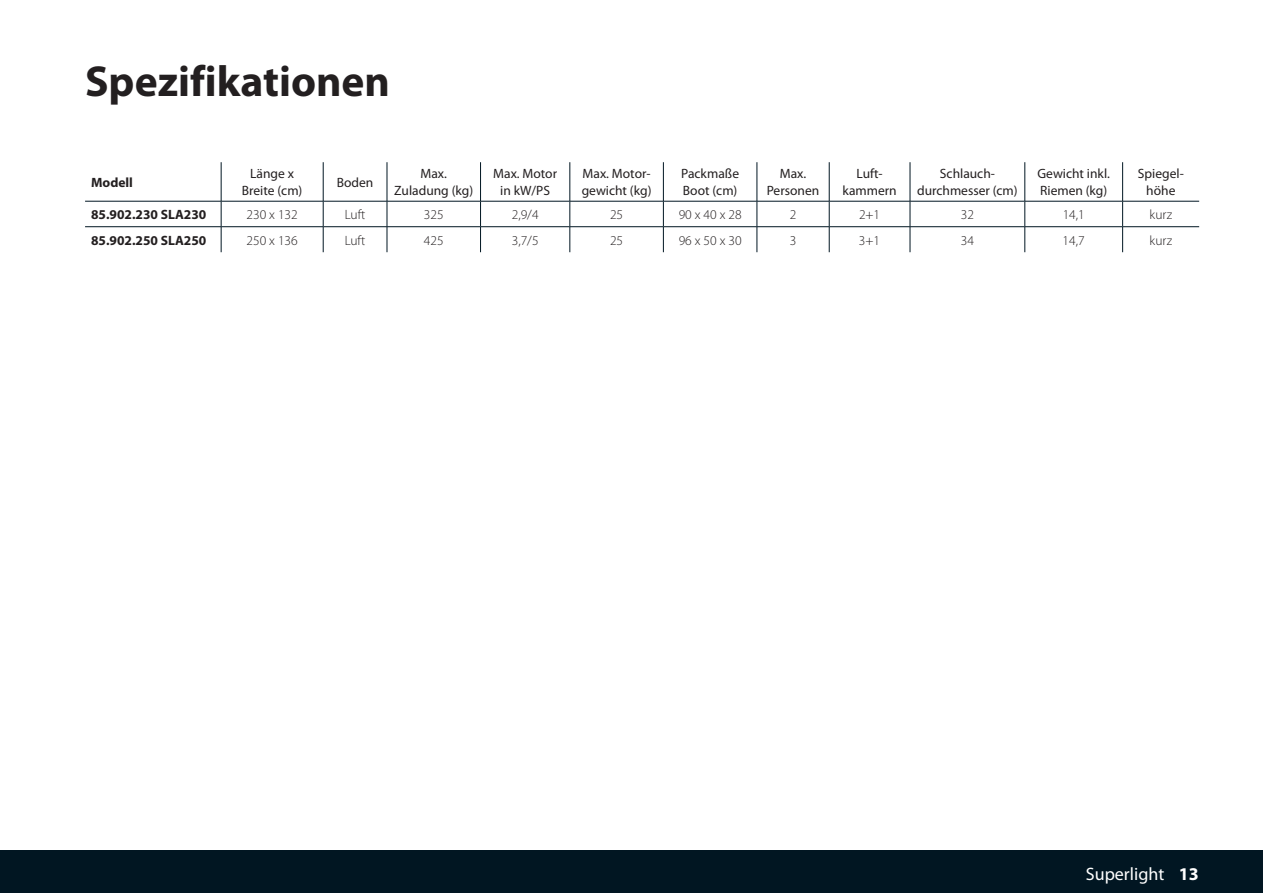
<style>
.page{position:relative;width:1263px;height:893px;background:#fff}
.page>*{position:absolute;margin:0;border:0;box-sizing:border-box;transform-origin:0 0}
.t1{font:700 43.5px "Myriad Pro";color:#231f20}
.t2{font:18px "Myriad Pro";color:#fff}
.t3{font:13.5px/16.8px "Myriad Pro";color:#231f20;text-align:center}
.t4{font:300 13.5px "Myriad Pro";color:#231f20}
.t5{font:700 13.5px "Myriad Pro";color:#231f20}
.s1{font-weight:700}
</style>
<div class="page">
<div style="left:0;top:850px;width:1263px;height:43px;background:#011622"></div>
<hr style="left:221px;top:162px;width:1px;height:39px;background:#011622">
<hr style="left:323px;top:162px;width:1px;height:39px;background:#011622">
<hr style="left:387px;top:162px;width:1px;height:39px;background:#011622">
<hr style="left:480px;top:162px;width:1px;height:39px;background:#011622">
<hr style="left:570px;top:162px;width:1px;height:39px;background:#011622">
<hr style="left:663px;top:162px;width:1px;height:39px;background:#011622">
<hr style="left:757px;top:162px;width:1px;height:39px;background:#011622">
<hr style="left:829px;top:162px;width:1px;height:39px;background:#011622">
<hr style="left:910px;top:162px;width:1px;height:39px;background:#011622">
<hr style="left:1025px;top:162px;width:1px;height:39px;background:#011622">
<hr style="left:1122px;top:162px;width:1px;height:39px;background:#011622">
<hr style="left:85px;top:201px;width:136px;height:1px;background:#011622">
<hr style="left:221px;top:201px;width:102px;height:1px;background:#011622">
<hr style="left:323px;top:201px;width:64px;height:1px;background:#011622">
<hr style="left:387px;top:201px;width:94px;height:1px;background:#011622">
<hr style="left:481px;top:201px;width:89px;height:1px;background:#011622">
<hr style="left:570px;top:201px;width:93px;height:1px;background:#011622">
<hr style="left:663px;top:201px;width:94px;height:1px;background:#011622">
<hr style="left:757px;top:201px;width:72px;height:1px;background:#011622">
<hr style="left:829px;top:201px;width:81px;height:1px;background:#011622">
<hr style="left:910px;top:201px;width:115px;height:1px;background:#011622">
<hr style="left:1025px;top:201px;width:98px;height:1px;background:#011622">
<hr style="left:1123px;top:201px;width:76px;height:1px;background:#011622">
<hr style="left:85px;top:226px;width:136px;height:1px;background:#011622">
<hr style="left:221px;top:226px;width:102px;height:1px;background:#011622">
<svg style="left:221px;top:201px;width:1px;height:51px"></svg>
<hr style="left:323px;top:226px;width:64px;height:1px;background:#011622">
<svg style="left:323px;top:201px;width:1px;height:51px"></svg>
<hr style="left:387px;top:226px;width:94px;height:1px;background:#011622">
<svg style="left:387px;top:201px;width:1px;height:51px"></svg>
<hr style="left:481px;top:226px;width:89px;height:1px;background:#011622">
<svg style="left:480px;top:201px;width:1px;height:51px"></svg>
<hr style="left:570px;top:226px;width:93px;height:1px;background:#011622">
<svg style="left:570px;top:201px;width:1px;height:51px"></svg>
<hr style="left:663px;top:226px;width:94px;height:1px;background:#011622">
<svg style="left:663px;top:201px;width:1px;height:51px"></svg>
<hr style="left:757px;top:226px;width:72px;height:1px;background:#011622">
<svg style="left:757px;top:201px;width:1px;height:51px"></svg>
<hr style="left:829px;top:226px;width:81px;height:1px;background:#011622">
<svg style="left:829px;top:201px;width:1px;height:51px"></svg>
<hr style="left:910px;top:226px;width:115px;height:1px;background:#011622">
<svg style="left:910px;top:201px;width:1px;height:51px"></svg>
<hr style="left:1025px;top:226px;width:98px;height:1px;background:#011622">
<svg style="left:1025px;top:201px;width:1px;height:51px"></svg>
<hr style="left:1123px;top:226px;width:76px;height:1px;background:#011622">
<svg style="left:1122px;top:201px;width:1px;height:51px"></svg>
<h1 class="t1" style="left:85px;top:53px;width:307px">Spezifikationen</h1>
<p class="t5" style="left:91px;top:173px;width:43px">Modell</p>
<p class="t3" style="left:242px;top:165px;width:62px">Länge x<br>Breite (cm)</p>
<p class="t3" style="left:337px;top:174px;width:38px">Boden</p>
<p class="t3" style="left:394px;top:165px;width:81px">Max.<br>Zuladung (kg)</p>
<p class="t3" style="left:493px;top:165px;width:65px">Max. Motor in kW/PS</p>
<p class="t3" style="left:582px;top:165px;width:71px;text-align:left">Max. Motor&shy;gewicht (kg)</p>
<p class="t3" style="left:681px;top:165px;width:59px;text-align:left">Packmaße<br>Boot (cm)</p>
<p class="t3" style="left:767px;top:165px;width:54px">Max.<br>Personen</p>
<p class="t3" style="left:842px;top:165px;width:56px">Luft&shy;kammern</p>
<p class="t3" style="left:917px;top:165px;width:102px">Schlauch&shy;durchmesser (cm)</p>
<p class="t3" style="left:1037px;top:165px;width:74px;text-align:left">Gewicht inkl.<br>Riemen (kg)</p>
<p class="t3" style="left:1138px;top:165px;width:47px">Spiegel&shy;höhe</p>
<p class="t5" style="left:91px;top:206px;width:117px">85.902.230 SLA230</p>
<p class="t4" style="left:247px;top:207px;width:53px">230 x 132</p>
<p class="t4" style="left:345px;top:207px;width:22px">Luft</p>
<p class="t4" style="left:424px;top:207px;width:21px">325</p>
<p class="t4" style="left:512px;top:207px;width:28px">2,9/4</p>
<p class="t4" style="left:610px;top:207px;width:15px">25</p>
<p class="t4" style="left:679px;top:207px;width:64px">90 x 40 x 28</p>
<p class="t4" style="left:790px;top:207px;width:8px">2</p>
<p class="t4" style="left:859px;top:207px;width:23px">2+1</p>
<p class="t4" style="left:961px;top:207px;width:15px">32</p>
<p class="t4" style="left:1063px;top:207px;width:24px">14,1</p>
<p class="t4" style="left:1150px;top:207px;width:24px">kurz</p>
<p class="t5" style="left:91px;top:231px;width:117px">85.902.250 SLA250</p>
<p class="t4" style="left:247px;top:233px;width:53px">250 x 136</p>
<p class="t4" style="left:345px;top:233px;width:22px">Luft</p>
<p class="t4" style="left:424px;top:233px;width:21px">425</p>
<p class="t4" style="left:512px;top:233px;width:28px">3,7/5</p>
<p class="t4" style="left:610px;top:233px;width:15px">25</p>
<p class="t4" style="left:679px;top:233px;width:64px">96 x 50 x 30</p>
<p class="t4" style="left:790px;top:233px;width:8px">3</p>
<p class="t4" style="left:859px;top:233px;width:23px">3+1</p>
<p class="t4" style="left:961px;top:233px;width:15px">34</p>
<p class="t4" style="left:1063px;top:233px;width:24px">14,7</p>
<p class="t4" style="left:1150px;top:233px;width:24px">kurz</p>
<h2 class="t2" style="left:1086px;top:862px;width:114px">Superlight <span class="s1">13</span></h2>
</div>
